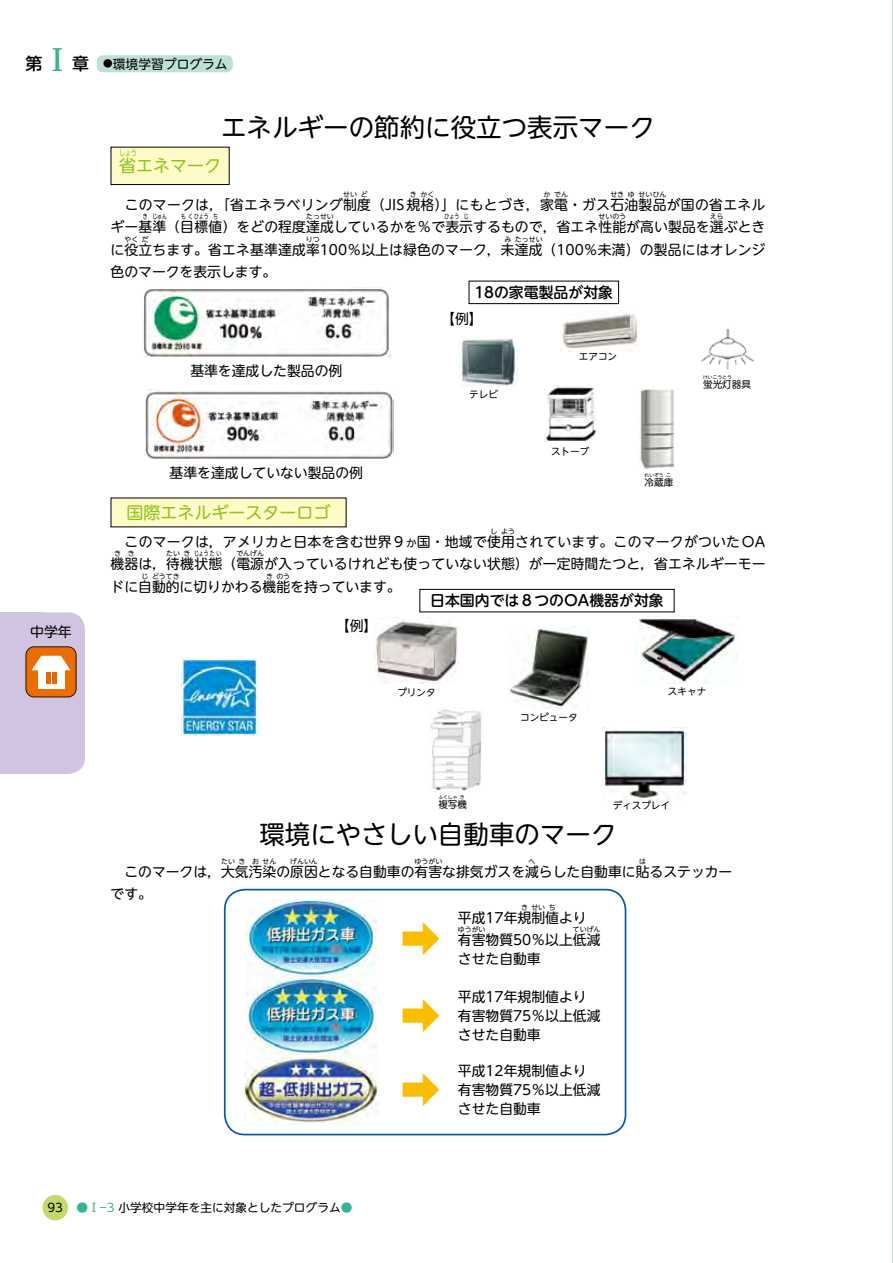
<style>
.page{position:relative;width:893px;height:1263px;background:#fff}
.page>*{position:absolute;margin:0;border:0;box-sizing:border-box;transform-origin:0 0}
.t1{font:40.35px "UD Shin Go NT Pro";color:#fabe00}
.t2{font:25.5px "UD Shin M Go Pro";color:#000}
.t3{font:16.95px "UD Shin M Go Pro";color:#8fc31f}
.t4{font:500 14.85px "UD Shin M Go Pro";color:#000}
.t5{font:13.8px/19.2px "UD Shin M Go Pro";letter-spacing:.005em;color:#000}
.t6{font:12.75px "UD Shin M Go Pro";color:#000}
.t7{font:11.7px "UD Shin M Go Pro";color:#000}
.t8{font:9.6px "UD Shin M Go Pro";color:#000}
.t9{font:8.55px "UD Shin M Go Pro";color:#8fc31f;scale:.7 1}
.t10{font:6.9px "UD Shin M Go Pro";color:#000}
.t11{font:6.9px "UD Shin M Go Pro";color:#000;scale:.7 1}
.t12{font:4.8px "UD Shin M Go Pro";color:#000}
.s1{font-weight:500;font-size:16.95px}
.s2{font-family:"UD Reimin Pro";font-weight:700;font-size:29.7px;color:#3ab484}
.s3{font-size:9.6px}
.s4{font-size:10.65px}
.s5{color:#35b597}
</style>
<div class="page">
<div style="left:43px;top:1195px;width:25px;height:25px;background:#c2da69;border-radius:50%"></div>
<div style="left:97px;top:55px;width:136px;height:17px;background:#bde1d6;border-radius:6px"></div>
<svg style="left:0;top:612px;width:85px;height:162px;background:#d4bbc5"></svg>
<div style="left:111px;top:147px;width:118px;height:38px;background:#fffbc7"></div>
<div style="left:111px;top:147px;width:119px;height:38px;border:1px solid #000"></div>
<div style="left:111px;top:498px;width:235px;height:29px;background:#fffbc7"></div>
<div style="left:469px;top:281px;width:150px;height:23px;border:1px solid #000"></div>
<img style="left:142px;top:289px;width:248px;height:68px">
<img style="left:145px;top:389px;width:249px;height:70px">
<img style="left:561px;top:313px;width:78px;height:38px">
<img style="left:639px;top:388px;width:35px;height:82px">
<img style="left:459px;top:338px;width:59px;height:49px">
<img style="left:544px;top:386px;width:52px;height:56px">
<img style="left:701px;top:328px;width:53px;height:42px">
<img style="left:181px;top:659px;width:76px;height:77px">
<img style="left:508px;top:626px;width:82px;height:82px">
<img style="left:636px;top:618px;width:102px;height:65px">
<img style="left:603px;top:727px;width:83px;height:73px">
<img style="left:374px;top:617px;width:85px;height:67px">
<img style="left:430px;top:709px;width:52px;height:82px">
<div style="left:419px;top:589px;width:256px;height:23px;border:1px solid #000"></div>
<img style="left:245px;top:900px;width:133px;height:225px">
<div style="left:224px;top:889px;width:402px;height:246px;border:2px solid #005bac;border-radius:20px"></div>
<p class="t6" style="left:26px;top:53px;width:204px"><span class="s1">第</span><span class="s2">Ⅰ</span><span class="s1">章</span> <span class="s3">●</span>環境学習プログラム</p>
<p class="t2" style="left:221px;top:107px;width:435px">エネルギーの節約に役立つ表示マーク</p>
<p class="t9" style="left:119px;top:146px;width:27px">しょう</p>
<p class="t3" style="left:119px;top:152px;width:104px">省エネマーク</p>
<p class="t10" style="left:343px;top:189px;width:15px">せい</p>
<p class="t10" style="left:361px;top:189px;width:8px">ど</p>
<p class="t10" style="left:410px;top:189px;width:8px">き</p>
<p class="t10" style="left:420px;top:189px;width:15px">かく</p>
<p class="t10" style="left:543px;top:189px;width:8px">か</p>
<p class="t10" style="left:554px;top:189px;width:15px">でん</p>
<p class="t10" style="left:610px;top:189px;width:15px">せき</p>
<p class="t10" style="left:628px;top:189px;width:8px">ゆ</p>
<p class="t10" style="left:639px;top:189px;width:29px">せいひん</p>
<p class="t5" style="left:111px;top:217px;width:656px">ギー基準（目標値）をどの程度達成しているかを％で表示するもので，省エネ性能が高い製品を選ぶとき</p>
<p class="t5" style="left:111px;top:194px;width:656px">　このマークは，「省エネラベリング制度（JIS規格）」にもとづき，家電・ガス石油製品が国の省エネル</p>
<p class="t11" style="left:143px;top:211px;width:8px">き</p>
<p class="t11" style="left:152px;top:211px;width:22px">じゅん</p>
<p class="t11" style="left:181px;top:211px;width:41px">もくひょう</p>
<p class="t11" style="left:213px;top:211px;width:8px">ち</p>
<p class="t10" style="left:306px;top:211px;width:29px">たっせい</p>
<p class="t11" style="left:445px;top:211px;width:22px">ひょう</p>
<p class="t11" style="left:464px;top:211px;width:8px">じ</p>
<p class="t10" style="left:598px;top:211px;width:29px">せいのう</p>
<p class="t10" style="left:710px;top:211px;width:15px">えら</p>
<p class="t5" style="left:111px;top:239px;width:656px">に役立ちます。省エネ基準達成率100％以上は緑色のマーク，未達成（100％未満）の製品にはオレンジ</p>
<p class="t10" style="left:125px;top:233px;width:15px">やく</p>
<p class="t10" style="left:142px;top:233px;width:8px">だ</p>
<p class="t10" style="left:306px;top:233px;width:15px">りつ</p>
<p class="t10" style="left:504px;top:233px;width:8px">み</p>
<p class="t10" style="left:515px;top:233px;width:29px">たっせい</p>
<p class="t5" style="left:111px;top:261px;width:167px">色のマークを表示します。</p>
<p class="t4" style="left:474px;top:280px;width:140px">18の家電製品が対象</p>
<p class="t5" style="left:190px;top:360px;width:154px">基準を達成した製品の例</p>
<p class="t5" style="left:170px;top:463px;width:195px">基準を達成していない製品の例</p>
<p class="t3" style="left:126px;top:499px;width:206px">国際エネルギースターロゴ</p>
<p class="t5" style="left:441px;top:308px;width:43px">【例】</p>
<p class="t8" style="left:469px;top:386px;width:30px">テレビ</p>
<p class="t8" style="left:579px;top:349px;width:40px">エアコン</p>
<p class="t8" style="left:551px;top:443px;width:40px">ストーブ</p>
<p class="t12" style="left:645px;top:471px;width:21px">れいぞう</p>
<p class="t12" style="left:666px;top:471px;width:6px">こ</p>
<p class="t8" style="left:645px;top:474px;width:30px">冷蔵庫</p>
<p class="t12" style="left:703px;top:373px;width:30px">けいこうとう</p>
<p class="t8" style="left:703px;top:376px;width:49px">蛍光灯器具</p>
<p class="t5" style="left:30px;top:622px;width:43px">中学年</p>
<p class="t10" style="left:491px;top:526px;width:8px">し</p>
<p class="t10" style="left:501px;top:526px;width:15px">よう</p>
<p class="t5" style="left:111px;top:554px;width:656px">機器は，待機状態（電源が入っているけれども使っていない状態）が一定時間たつと，省エネルギーモー</p>
<p class="t5" style="left:111px;top:531px;width:656px">　このマークは，アメリカと日本を含む世界９<span class="s4">か</span>国・地域で使用されています。このマークがついたOA</p>
<p class="t10" style="left:114px;top:548px;width:8px">き</p>
<p class="t10" style="left:128px;top:548px;width:8px">き</p>
<p class="t10" style="left:166px;top:548px;width:15px">たい</p>
<p class="t10" style="left:184px;top:548px;width:8px">き</p>
<p class="t11" style="left:194px;top:548px;width:41px">じょうたい</p>
<p class="t10" style="left:236px;top:548px;width:29px">でんげん</p>
<p class="t5" style="left:111px;top:576px;width:292px">ドに自動的に切りかわる機能を持っています。</p>
<p class="t10" style="left:142px;top:570px;width:8px">じ</p>
<p class="t10" style="left:152px;top:570px;width:29px">どうてき</p>
<p class="t10" style="left:266px;top:570px;width:8px">き</p>
<p class="t10" style="left:276px;top:570px;width:15px">のう</p>
<p class="t4" style="left:430px;top:589px;width:235px">日本国内では８つのOA機器が対象</p>
<p class="t5" style="left:336px;top:616px;width:43px">【例】</p>
<p class="t8" style="left:397px;top:684px;width:40px">プリンタ</p>
<p class="t12" style="left:438px;top:793px;width:21px">ふくしゃ</p>
<p class="t12" style="left:460px;top:793px;width:6px">き</p>
<p class="t8" style="left:438px;top:796px;width:30px">複写機</p>
<p class="t8" style="left:520px;top:709px;width:59px">コンピュータ</p>
<p class="t8" style="left:668px;top:683px;width:40px">スキャナ</p>
<p class="t8" style="left:613px;top:798px;width:59px">ディスプレイ</p>
<p class="t2" style="left:259px;top:814px;width:359px">環境にやさしい自動車のマーク</p>
<p class="t10" style="left:221px;top:856px;width:15px">たい</p>
<p class="t10" style="left:238px;top:856px;width:8px">き</p>
<p class="t10" style="left:252px;top:856px;width:8px">お</p>
<p class="t10" style="left:263px;top:856px;width:15px">せん</p>
<p class="t10" style="left:290px;top:856px;width:29px">げんいん</p>
<p class="t10" style="left:415px;top:856px;width:29px">ゆうがい</p>
<p class="t10" style="left:529px;top:856px;width:8px">へ</p>
<p class="t10" style="left:639px;top:856px;width:8px">は</p>
<p class="t5" style="left:111px;top:861px;width:623px">　このマークは，大気汚染の原因となる自動車の有害な排気ガスを減らした自動車に貼るステッカー</p>
<p class="t5" style="left:111px;top:884px;width:43px">です。</p>
<p class="t1" style="left:400px;top:905px;width:42px">➡</p>
<p class="t1" style="left:400px;top:983px;width:42px">➡</p>
<p class="t1" style="left:400px;top:1057px;width:42px">➡</p>
<p class="t10" style="left:521px;top:902px;width:8px">き</p>
<p class="t10" style="left:531px;top:902px;width:15px">せい</p>
<p class="t10" style="left:549px;top:902px;width:8px">ち</p>
<p class="t5" style="left:458px;top:929px;width:144px">有害物質50％以上低減</p>
<p class="t5" style="left:458px;top:908px;width:130px">平成17年規制値より</p>
<p class="t10" style="left:458px;top:923px;width:29px">ゆうがい</p>
<p class="t10" style="left:573px;top:923px;width:29px">ていげん</p>
<p class="t5" style="left:458px;top:948px;width:84px">させた自動車</p>
<p class="t5" style="left:458px;top:986px;width:144px">平成17年規制値より有害物質75％以上低減</p>
<p class="t5" style="left:458px;top:1024px;width:84px">させた自動車</p>
<p class="t5" style="left:458px;top:1060px;width:144px">平成12年規制値より有害物質75％以上低減</p>
<p class="t5" style="left:458px;top:1098px;width:84px">させた自動車</p>
<p class="t7" style="left:48px;top:1198px;width:17px">93</p>
<p class="t7" style="left:77px;top:1198px;width:277px"><span class="s5">●Ⅰー3</span> 小学校中学年を主に対象としたプログラム<span class="s5">●</span></p>
</div>
